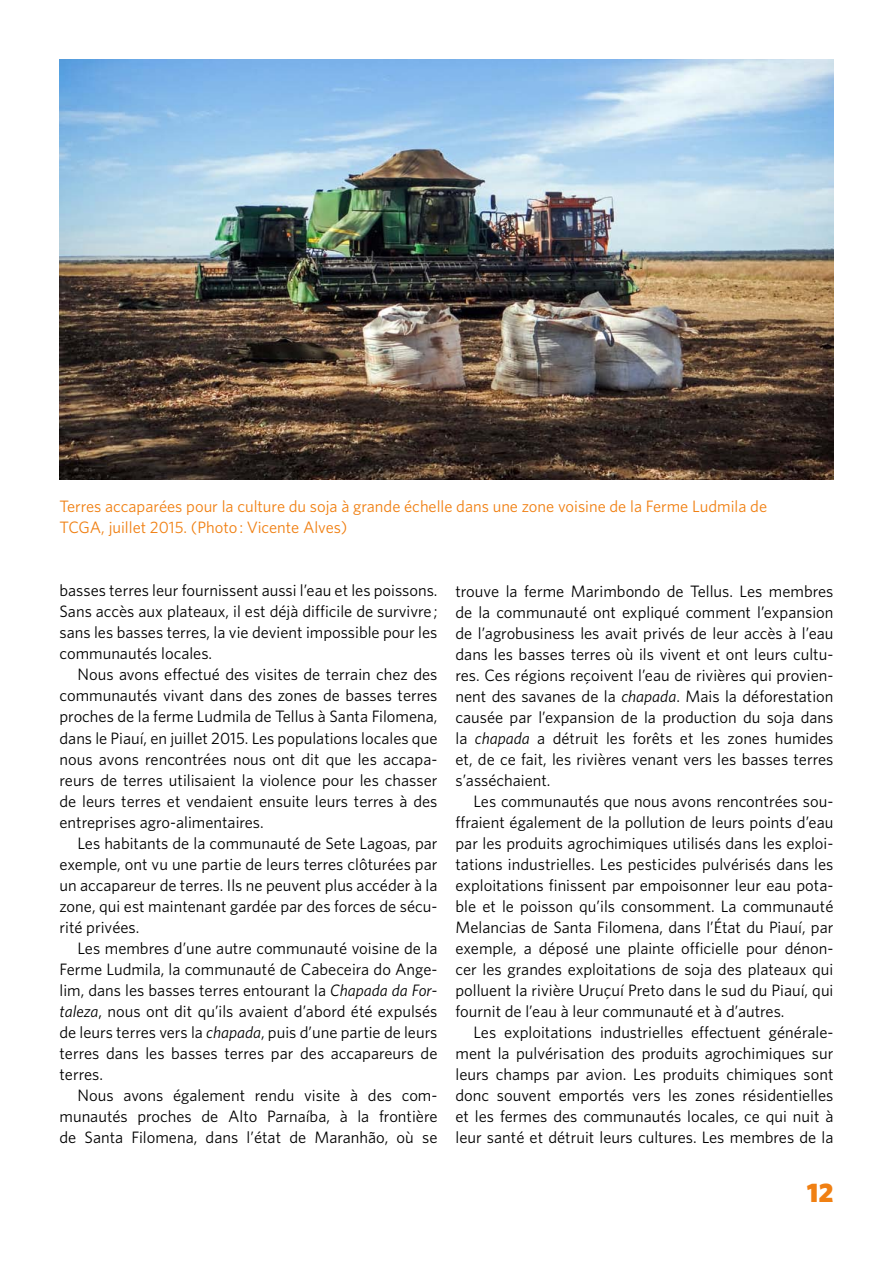
<style>
.page{position:relative;width:893px;height:1263px;background:#fff}
.page>*{position:absolute;margin:0;border:0;box-sizing:border-box;transform-origin:0 0}
.t1{font:900 27px "Whitney";color:#f08013}
.t2{font:16.5px/21px "Whitney";color:#000;text-align:justify}
.t3{font:16.5px/21px "Whitney";color:#f08013}
.s1{font-style:italic}
</style>
<div class="page">
<img style="left:60px;top:60px;width:773px;height:420px">
<p class="t3" style="left:60px;top:496px;width:709px">Terres accaparées pour la culture du soja à grande échelle dans une zone voisine de la Ferme Ludmila de<br>TCGA, juillet 2015. (Photo : Vicente Alves)</p>
<p class="t2" style="left:60px;top:580px;width:379px">basses terres leur fournissent aussi l’eau et les poissons.<br>Sans accès aux plateaux, il est déjà difficile de survivre ; sans les basses terres, la vie devient impossible pour les communautés locales.</p>
<p class="t2" style="left:60px;top:664px;width:379px;text-indent:18px">Nous avons effectué des visites de terrain chez des communautés vivant dans des zones de basses terres proches de la ferme Ludmila de Tellus à Santa Filomena, dans le Piauí, en juillet 2015. Les populations locales que nous avons rencontrées nous ont dit que les accapa&shy;reurs de terres utilisaient la violence pour les chasser de leurs terres et vendaient ensuite leurs terres à des entreprises agro-alimentaires.</p>
<p class="t2" style="left:60px;top:832px;width:379px;text-indent:18px">Les habitants de la communauté de Sete Lagoas, par exemple, ont vu une partie de leurs terres clôturées par un accapareur de terres. Ils ne peuvent plus accéder à la zone, qui est maintenant gardée par des forces de sécu&shy;rité privées.</p>
<p class="t2" style="left:60px;top:937px;width:379px;text-indent:18px">Les membres d’une autre communauté voisine de la Ferme Ludmila, la communauté de Cabeceira do Ange&shy;lim, dans les basses terres entourant la <span class="s1">Chapada da For&shy;taleza</span>, nous ont dit qu’ils avaient d’abord été expulsés de leurs terres vers la <span class="s1">chapada</span>, puis d’une partie de leurs terres dans les basses terres par des accapareurs de terres.</p>
<p class="t2" style="left:60px;top:1084px;width:379px;text-indent:18px">Nous avons également rendu visite à des com&shy;munautés proches de Alto Parnaíba, à la frontière de Santa Filomena, dans l’état de Maranhão, où se</p>
<p class="t2" style="left:455px;top:580px;width:379px">trouve la ferme Marimbondo de Tellus. Les membres de la communauté ont expliqué comment l’expansion de l’agrobusiness les avait privés de leur accès à l’eau dans les basses terres où ils vivent et ont leurs cultu&shy;res. Ces régions reçoivent l’eau de rivières qui provien&shy;nent des savanes de la <span class="s1">chapada</span>. Mais la déforestation causée par l’expansion de la production du soja dans la <span class="s1">chapada</span> a détruit les forêts et les zones humides et, de ce fait, les rivières venant vers les basses terres s’asséchaient.</p>
<p class="t2" style="left:455px;top:790px;width:379px;text-indent:18px">Les communautés que nous avons rencontrées sou&shy;ffraient également de la pollution de leurs points d’eau par les produits agrochimiques utilisés dans les exploi&shy;tations industrielles. Les pesticides pulvérisés dans les exploitations finissent par empoisonner leur eau pota&shy;ble et le poisson qu’ils consomment. La communauté Melancias de Santa Filomena, dans l’État du Piauí, par exemple, a déposé une plainte officielle pour dénon&shy;cer les grandes exploitations de soja des plateaux qui polluent la rivière Uruçuí Preto dans le sud du Piauí, qui fournit de l’eau à leur communauté et à d’autres.</p>
<p class="t2" style="left:455px;top:1021px;width:379px;text-indent:18px">Les exploitations industrielles effectuent générale&shy;ment la pulvérisation des produits agrochimiques sur leurs champs par avion. Les produits chimiques sont donc souvent emportés vers les zones résidentielles et les fermes des communautés locales, ce qui nuit à leur santé et détruit leurs cultures. Les membres de la</p>
<h1 class="t1" style="left:807px;top:1176px;width:28px">12</h1>
</div>
